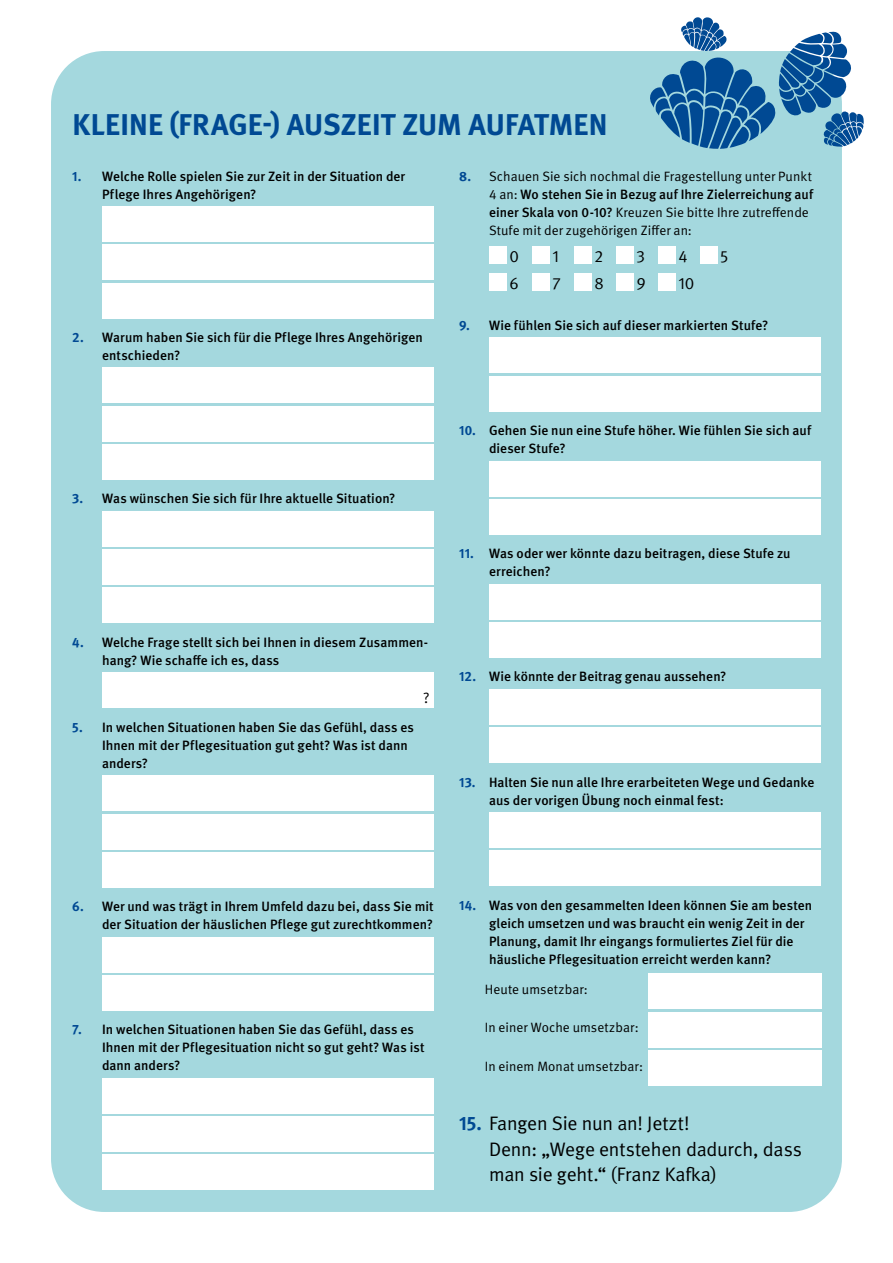
<style>
.page{position:relative;width:893px;height:1263px;background:#fff}
.page>*{position:absolute;margin:0;border:0;box-sizing:border-box;transform-origin:0 0}
.Head{font:700 30px "DGUV Meta";letter-spacing:.005em;color:#004993}
.t1{font:19.5px/25.5px "DGUV Meta";letter-spacing:-.01em;color:#000}
.fließ{font:16.5px "DGUV Meta";color:#000}
.form{font:15px "DGUV Meta";color:#000}
.t2{font:500 13.5px/18px "DGUV Meta";letter-spacing:.005em;color:#000}
.fließ_klein{font:13.5px/18px "DGUV Meta";letter-spacing:.005em;color:#000}
.s1{font-weight:700;color:#004993}
.s2{font-weight:500}
</style>
<div class="page">
<div style="left:51px;top:51px;width:791px;height:1161px;background:#a4d8de;border-radius:53px"></div>
<div style="left:102px;top:206px;width:332px;height:36px;background:#fff"></div>
<div style="left:102px;top:244px;width:332px;height:36px;background:#fff"></div>
<div style="left:102px;top:283px;width:332px;height:35px;background:#fff"></div>
<div style="left:102px;top:367px;width:332px;height:36px;background:#fff"></div>
<div style="left:102px;top:406px;width:332px;height:36px;background:#fff"></div>
<div style="left:102px;top:444px;width:332px;height:36px;background:#fff"></div>
<div style="left:102px;top:511px;width:332px;height:36px;background:#fff"></div>
<div style="left:102px;top:549px;width:332px;height:36px;background:#fff"></div>
<div style="left:102px;top:587px;width:332px;height:36px;background:#fff"></div>
<div style="left:102px;top:672px;width:332px;height:36px;background:#fff"></div>
<div style="left:102px;top:775px;width:332px;height:36px;background:#fff"></div>
<div style="left:102px;top:814px;width:332px;height:35px;background:#fff"></div>
<div style="left:102px;top:852px;width:332px;height:36px;background:#fff"></div>
<div style="left:102px;top:937px;width:332px;height:36px;background:#fff"></div>
<div style="left:102px;top:975px;width:332px;height:36px;background:#fff"></div>
<div style="left:102px;top:1078px;width:332px;height:36px;background:#fff"></div>
<div style="left:102px;top:1116px;width:332px;height:36px;background:#fff"></div>
<div style="left:102px;top:1154px;width:332px;height:36px;background:#fff"></div>
<div style="left:489px;top:337px;width:332px;height:36px;background:#fff"></div>
<div style="left:489px;top:376px;width:332px;height:36px;background:#fff"></div>
<div style="left:489px;top:461px;width:332px;height:35px;background:#fff"></div>
<div style="left:489px;top:499px;width:332px;height:36px;background:#fff"></div>
<div style="left:489px;top:584px;width:332px;height:36px;background:#fff"></div>
<div style="left:489px;top:622px;width:332px;height:36px;background:#fff"></div>
<div style="left:489px;top:689px;width:332px;height:36px;background:#fff"></div>
<div style="left:489px;top:727px;width:332px;height:36px;background:#fff"></div>
<div style="left:489px;top:812px;width:332px;height:36px;background:#fff"></div>
<div style="left:489px;top:850px;width:332px;height:36px;background:#fff"></div>
<div style="left:489px;top:246px;width:17px;height:17px;background:#fff"></div>
<div style="left:532px;top:246px;width:17px;height:17px;background:#fff"></div>
<div style="left:574px;top:246px;width:17px;height:17px;background:#fff"></div>
<div style="left:616px;top:246px;width:17px;height:17px;background:#fff"></div>
<div style="left:658px;top:246px;width:17px;height:17px;background:#fff"></div>
<div style="left:700px;top:246px;width:17px;height:17px;background:#fff"></div>
<div style="left:489px;top:273px;width:17px;height:17px;background:#fff"></div>
<div style="left:532px;top:273px;width:17px;height:17px;background:#fff"></div>
<div style="left:574px;top:273px;width:17px;height:17px;background:#fff"></div>
<div style="left:616px;top:273px;width:17px;height:17px;background:#fff"></div>
<div style="left:658px;top:273px;width:17px;height:17px;background:#fff"></div>
<div style="left:648px;top:973px;width:173px;height:36px;background:#fff"></div>
<div style="left:648px;top:1012px;width:173px;height:35px;background:#fff"></div>
<div style="left:648px;top:1050px;width:173px;height:36px;background:#fff"></div>
<svg style="left:650px;top:17px;width:214px;height:132px"></svg>
<p class="Head" style="left:72px;top:107px;width:536px">KLEINE (FRAGE-) AUSZEIT ZUM AUFATMEN</p>
<p class="t2" style="left:102px;top:167px;width:305px;text-indent:-30px"><span class="s1">1.</span> Welche Rolle spielen Sie zur Zeit in der Situation der<br>Pflege Ihres Angehörigen?</p>
<p class="fließ_klein" style="left:489px;top:167px;width:326px;text-indent:-30px"><span class="s1">8.</span> Schauen Sie sich nochmal die Fragestellung unter Punkt 4 an: <span class="s2">Wo stehen Sie in Bezug auf Ihre Zielerreichung auf einer Skala von 0-10?</span> Kreuzen Sie bitte Ihre zutreffende Stufe mit der zugehörigen Ziffer an:</p>
<p class="fließ" style="left:510px;top:246px;width:11px">0</p>
<p class="fließ" style="left:553px;top:246px;width:8px">1</p>
<p class="fließ" style="left:595px;top:246px;width:10px">2</p>
<p class="fließ" style="left:637px;top:246px;width:10px">3</p>
<p class="fließ" style="left:679px;top:246px;width:11px">4</p>
<p class="fließ" style="left:721px;top:246px;width:9px">5</p>
<p class="fließ" style="left:510px;top:273px;width:11px">6</p>
<p class="fließ" style="left:553px;top:273px;width:10px">7</p>
<p class="fließ" style="left:595px;top:273px;width:11px">8</p>
<p class="fließ" style="left:637px;top:273px;width:11px">9</p>
<p class="fließ" style="left:679px;top:273px;width:17px">10</p>
<p class="t2" style="left:459px;top:317px;width:311px"><span class="s1">9.</span> Wie fühlen Sie sich auf dieser markierten Stufe?</p>
<p class="t2" style="left:102px;top:329px;width:322px;text-indent:-30px"><span class="s1">2.</span> Warum haben Sie sich für die Pflege Ihres Angehörigen entschieden?</p>
<p class="t2" style="left:72px;top:490px;width:325px"><span class="s1">3.</span> Was wünschen Sie sich für Ihre aktuelle Situation?</p>
<p class="t2" style="left:102px;top:634px;width:328px;text-indent:-30px"><span class="s1">4.</span> Welche Frage stellt sich bei Ihnen in diesem Zusammen&shy;hang? Wie schaffe ich es, dass</p>
<p class="form" style="left:423px;top:689px;width:8px">?</p>
<p class="t2" style="left:102px;top:718px;width:313px;text-indent:-30px"><span class="s1">5.</span> In welchen Situationen haben Sie das Gefühl, dass es<br>Ihnen mit der Pflegesituation gut geht? Was ist dann anders?</p>
<p class="t2" style="left:489px;top:422px;width:324px;text-indent:-30px"><span class="s1">10.</span> Gehen Sie nun eine Stufe höher. Wie fühlen Sie sich auf dieser Stufe?</p>
<p class="t2" style="left:489px;top:545px;width:303px;text-indent:-30px"><span class="s1">11.</span> Was oder wer könnte dazu beitragen, diese Stufe zu erreichen?</p>
<p class="t2" style="left:459px;top:668px;width:269px"><span class="s1">12.</span> Wie könnte der Beitrag genau aussehen?</p>
<p class="t2" style="left:489px;top:773px;width:327px;text-indent:-30px"><span class="s1">13.</span> Halten Sie nun alle Ihre erarbeiteten Wege und Gedanke aus der vorigen Übung noch einmal fest:</p>
<p class="t2" style="left:72px;top:898px;width:363px;text-align:right"><span class="s1">6.</span> Wer und was trägt in Ihrem Umfeld dazu bei, dass Sie mit der Situation der häuslichen Pflege gut zurechtkommen?</p>
<p class="t2" style="left:102px;top:1021px;width:324px;text-indent:-30px"><span class="s1">7.</span> In welchen Situationen haben Sie das Gefühl, dass es<br>Ihnen mit der Pflegesituation nicht so gut geht? Was ist dann anders?</p>
<p class="t2" style="left:489px;top:897px;width:325px;text-indent:-30px"><span class="s1">14.</span> Was von den gesammelten Ideen können Sie am besten gleich umsetzen und was braucht ein wenig Zeit in der Planung, damit Ihr eingangs formuliertes Ziel für die häusliche Pflegesituation erreicht werden kann?</p>
<p class="fließ_klein" style="left:485px;top:980px;width:105px">Heute umsetzbar:</p>
<p class="fließ_klein" style="left:485px;top:1019px;width:155px">In einer Woche umsetzbar:</p>
<p class="fließ_klein" style="left:485px;top:1057px;width:160px">In einem Monat umsetzbar:</p>
<p class="t1" style="left:489px;top:1111px;width:314px;text-indent:-30px"><span class="s1">15.</span> Fangen Sie nun an! Jetzt!<br>Denn: „Wege entstehen dadurch, dass man sie geht.“ (Franz Kafka)</p>
</div>
